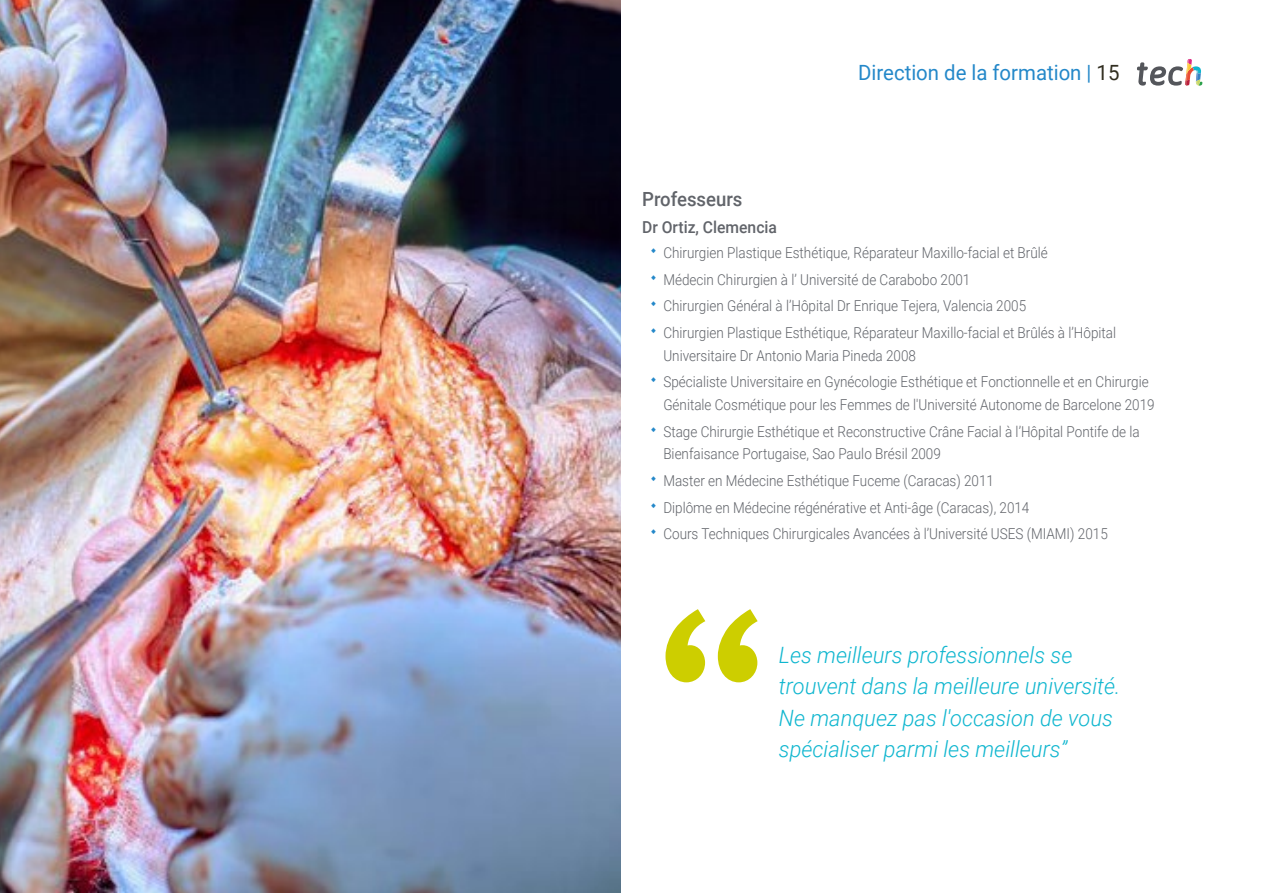
<style>
.page{position:relative;width:1263px;height:893px;background:#fff}
.page>*{position:absolute;margin:0;border:0;box-sizing:border-box;transform-origin:0 0}
.t1{font:italic 300 22.5px/31.5px "Roboto";color:#0fb6cf}
.t2{font:21px "Roboto";color:#2488c9}
.t3{font:500 19.5px "Roboto";color:#61646a;scale:.95 1}
.t4{font:500 16.5px "Roboto";color:#61646a;scale:.95 1}
.t5{font:300 15px/26.7px "Roboto";color:#61646a;scale:.9 1}
.s1{color:#312e20}
</style>
<div class="page">
<svg style="left:1137px;top:59px;width:65px;height:27px"></svg>
<img style="left:0;top:0;width:621px;height:893px">
<svg style="left:665px;top:609px;width:93px;height:73px"></svg>
<h2 class="t2" style="left:858px;top:57px;width:263px">Direction de la formation | <span class="s1">15</span></h2>
<h3 class="t3" style="left:642px;top:185px;width:107px">Professeurs</h3>
<p class="t4" style="left:642px;top:216px;width:144px">Dr Ortiz, Clemencia</p>
<p class="t5" style="left:663px;top:239px;width:505px">Chirurgien Plastique Esthétique, Réparateur Maxillo-facial et Brûlé<br>Médecin Chirurgien à l’ Université de Carabobo 2001<br>Chirurgien Général à l’Hôpital Dr Enrique Tejera, Valencia 2005<br>Chirurgien Plastique Esthétique, Réparateur Maxillo-facial et Brûlés à l’Hôpital</p>
<p class="t5" style="left:663px;top:341px;width:541px">Universitaire Dr Antonio Maria Pineda 2008<br>Spécialiste Universitaire en Gynécologie Esthétique et Fonctionnelle et en Chirurgie</p>
<p class="t5" style="left:663px;top:391px;width:547px">Génitale Cosmétique pour les Femmes de l'Université Autonome de Barcelone 2019<br>Stage Chirurgie Esthétique et Reconstructive Crâne Facial à l’Hôpital Pontife de la</p>
<p class="t5" style="left:663px;top:440px;width:495px">Bienfaisance Portugaise, Sao Paulo Brésil 2009<br>Master en Médecine Esthétique Fuceme (Caracas) 2011<br>Diplôme en Médecine régénérative et Anti-âge (Caracas), 2014<br>Cours Techniques Chirurgicales Avancées à l’Université USES (MIAMI) 2015</p>
<h1 class="t1" style="left:779px;top:638px;width:343px">Les meilleurs professionnels se trouvent dans la meilleure université.<br>Ne manquez pas l'occasion de vous spécialiser parmi les meilleurs”</h1>
</div>
